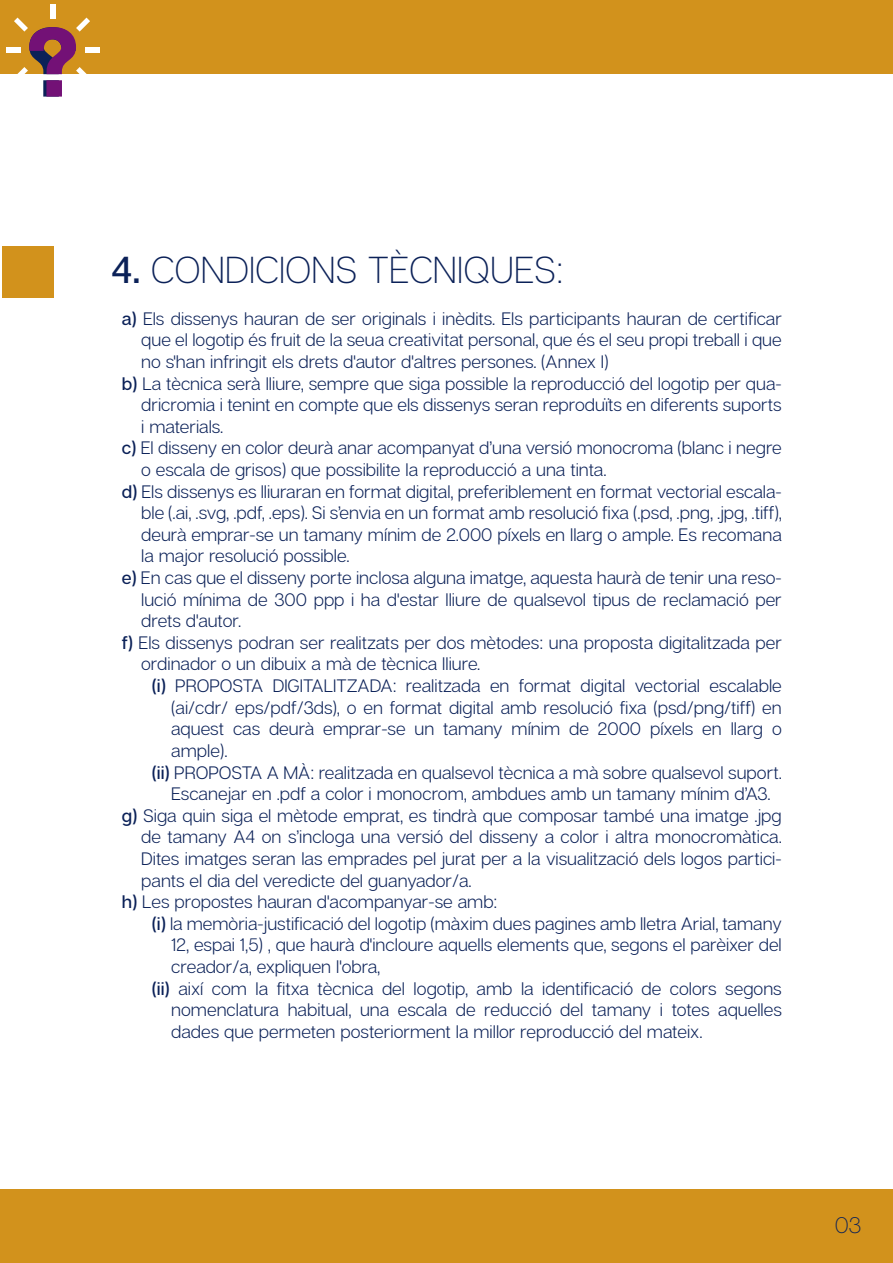
<style>
.page{position:relative;width:893px;height:1263px;background:#fff}
.page>*{position:absolute;margin:0;border:0;box-sizing:border-box;transform-origin:0 0}
.t1{font:200 37.5px "Articulat C Fv 2";color:#0b2158}
.t2{font:200 22.5px "Articulat C Fv 2";color:#0b2158}
.t3{font:300 18px "Articulat C Fv 2";color:#0b2158}
.s1{font-weight:500}
</style>
<div class="page">
<div style="left:2px;top:247px;width:51px;height:51px;background:#d2921c"></div>
<div style="left:0;top:1189px;width:893px;height:74px;background:#d2921c"></div>
<div style="left:0;top:0;width:893px;height:74px;background:#d2921c"></div>
<div style="left:50px;top:4px;width:5px;height:15px;background:#fff"></div>
<div style="left:85px;top:47px;width:15px;height:5px;background:#fff"></div>
<div style="left:6px;top:47px;width:15px;height:5px;background:#fff"></div>
<svg style="left:14px;top:18px;width:76px;height:79px"></svg>
<h1 class="t1" style="left:111px;top:248px;width:454px"><span class="s1">4.</span> CONDICIONS TÈCNIQUES:</h1>
<p class="t3" style="left:122px;top:308px;width:662px"><span class="s1">a)</span> Els dissenys hauran de ser originals i inèdits. Els participants hauran de certificar</p>
<p class="t3" style="left:141px;top:330px;width:642px">que el logotip és fruit de la seua creativitat personal, que és el seu propi treball i que</p>
<p class="t3" style="left:141px;top:351px;width:469px">no s'han infringit els drets d'autor d'altres persones. (Annex I)</p>
<p class="t3" style="left:122px;top:373px;width:661px"><span class="s1">b)</span> La tècnica serà lliure, sempre que siga possible la reproducció del logotip per qua-</p>
<p class="t3" style="left:141px;top:395px;width:642px">dricromia i tenint en compte que els dissenys seran reproduïts en diferents suports</p>
<p class="t3" style="left:141px;top:416px;width:84px">i materials.</p>
<p class="t3" style="left:122px;top:438px;width:662px"><span class="s1">c)</span> El disseny en color deurà anar acompanyat d’una versió monocroma (blanc i negre</p>
<p class="t3" style="left:141px;top:459px;width:467px">o escala de grisos) que possibilite la reproducció a una tinta.</p>
<p class="t3" style="left:122px;top:481px;width:662px"><span class="s1">d)</span> Els dissenys es lliuraran en format digital, preferiblement en format vectorial escala-</p>
<p class="t3" style="left:141px;top:503px;width:642px">ble (.ai, .svg, .pdf, .eps). Si s’envia en un format amb resolució fixa (.psd, .png, .jpg, .tiff),</p>
<p class="t3" style="left:141px;top:524px;width:642px">deurà emprar-se un tamany mínim de 2.000 píxels en llarg o ample. Es recomana</p>
<p class="t3" style="left:141px;top:546px;width:210px">la major resolució possible.</p>
<p class="t3" style="left:122px;top:567px;width:662px"><span class="s1">e)</span> En cas que el disseny porte inclosa alguna imatge, aquesta haurà de tenir una reso-</p>
<p class="t3" style="left:141px;top:589px;width:642px">lució mínima de 300 ppp i ha d'estar lliure de qualsevol tipus de reclamació per</p>
<p class="t3" style="left:141px;top:611px;width:102px">drets d'autor.</p>
<p class="t3" style="left:122px;top:632px;width:662px"><span class="s1">f)</span> Els dissenys podran ser realitzats per dos mètodes: una proposta digitalitzada per</p>
<p class="t3" style="left:141px;top:654px;width:341px">ordinador o un dibuix a mà de tècnica lliure.</p>
<p class="t3" style="left:152px;top:675px;width:632px"><span class="s1">(i)</span> PROPOSTA DIGITALITZADA: realitzada en format digital vectorial escalable</p>
<p class="t3" style="left:171px;top:697px;width:612px">(ai/cdr/ eps/pdf/3ds), o en format digital amb resolució fixa (psd/png/tiff) en</p>
<p class="t3" style="left:171px;top:719px;width:612px">aquest cas deurà emprar-se un tamany mínim de 2000 píxels en llarg o</p>
<p class="t3" style="left:171px;top:740px;width:58px">ample).</p>
<p class="t3" style="left:152px;top:762px;width:632px"><span class="s1">(ii)</span> PROPOSTA A MÀ: realitzada en qualsevol tècnica a mà sobre qualsevol suport.</p>
<p class="t3" style="left:171px;top:783px;width:601px">Escanejar en .pdf a color i monocrom, ambdues amb un tamany mínim d’A3.</p>
<p class="t3" style="left:122px;top:805px;width:662px"><span class="s1">g)</span> Siga quin siga el mètode emprat, es tindrà que composar també una imatge .jpg</p>
<p class="t3" style="left:141px;top:827px;width:642px">de tamany A4 on s’incloga una versió del disseny a color i altra monocromàtica.</p>
<p class="t3" style="left:141px;top:848px;width:642px">Dites imatges seran las emprades pel jurat per a la visualització dels logos partici-</p>
<p class="t3" style="left:141px;top:870px;width:332px">pants el dia del veredicte del guanyador/a.</p>
<p class="t3" style="left:122px;top:891px;width:377px"><span class="s1">h)</span> Les propostes hauran d'acompanyar-se amb:</p>
<p class="t3" style="left:152px;top:913px;width:632px"><span class="s1">(i)</span> la memòria-justificació del logotip (màxim dues pagines amb lletra Arial, tamany</p>
<p class="t3" style="left:171px;top:935px;width:612px">12, espai 1,5) , que haurà d'incloure aquells elements que, segons el parèixer del</p>
<p class="t3" style="left:171px;top:956px;width:211px">creador/a, expliquen l'obra,</p>
<p class="t3" style="left:152px;top:978px;width:631px"><span class="s1">(ii)</span> així com la fitxa tècnica del logotip, amb la identificació de colors segons</p>
<p class="t3" style="left:171px;top:999px;width:612px">nomenclatura habitual, una escala de reducció del tamany i totes aquelles</p>
<p class="t3" style="left:171px;top:1021px;width:533px">dades que permeten posteriorment la millor reproducció del mateix.</p>
<p class="t2" style="left:835px;top:1213px;width:28px">03</p>
</div>
